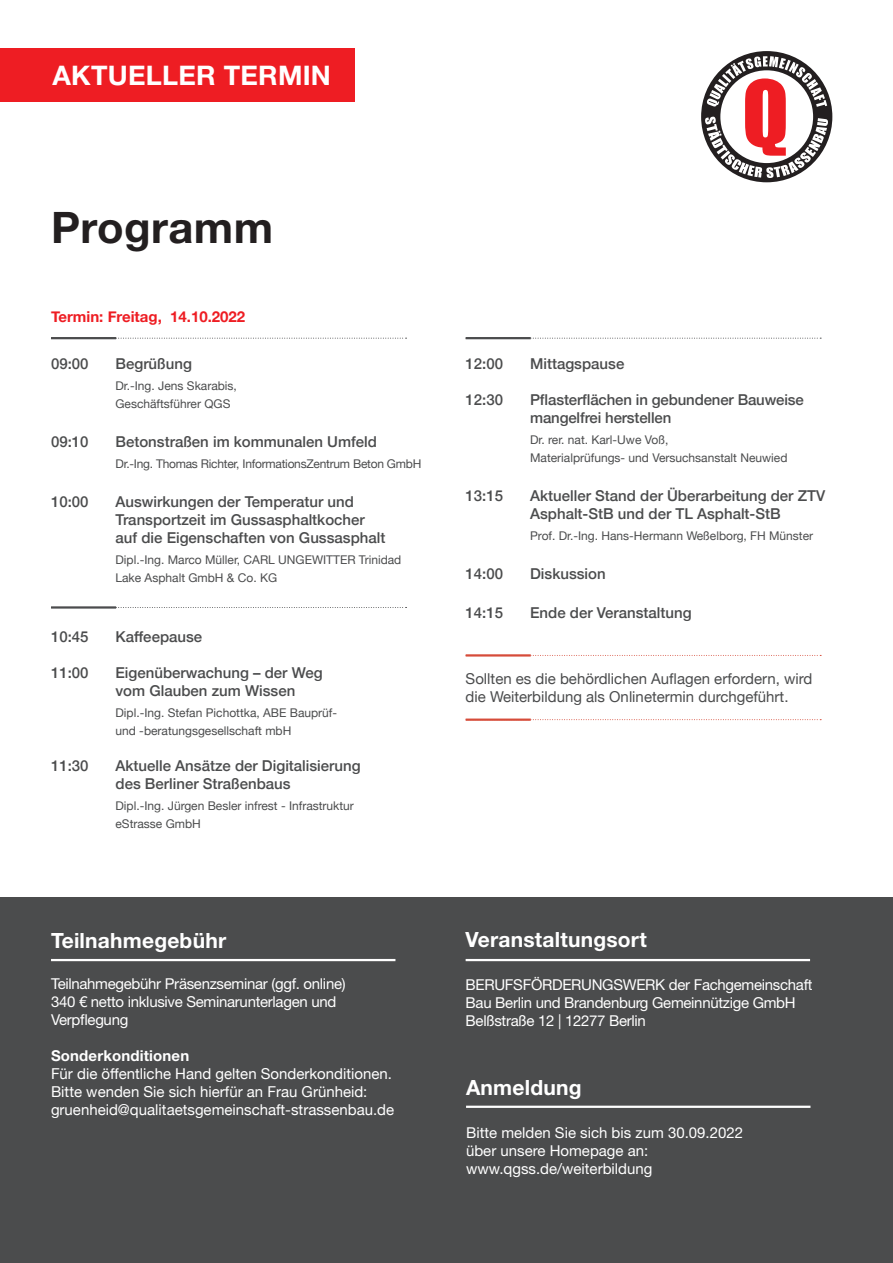
<style>
.page{position:relative;width:893px;height:1263px;background:#fff}
.page>*{position:absolute;margin:0;border:0;box-sizing:border-box;transform-origin:0 0}
.t1{font:700 43.5px "Helvetica Neue LT Std";letter-spacing:.01em;color:#231f20}
.t2{font:700 27px "Helvetica Neue LT Std";letter-spacing:.01em;color:#fff}
.t3{font:700 21px "Helvetica Neue LT Std";letter-spacing:.01em;color:#fff}
.t4{font:500 15px/18px "Helvetica Neue";color:#4b4c4d}
.t5{font:15px/18px "Helvetica Neue LT Std";letter-spacing:-.02em;color:#fff}
.t6{font:15px/18px "Helvetica Neue";color:#fff}
.t7{font:15px/18px "Helvetica Neue";color:#4b4c4d}
.t8{font:15px/18px "Helvetica Neue LT Std";color:#fff}
.t9{font:700 15px "Helvetica Neue";color:#ee1d23}
.t10{font:700 15px "Helvetica Neue LT Std";letter-spacing:.01em;color:#fff}
.t11{font:12px/18px "Helvetica Neue";color:#4b4c4d}
.t12{font:12px "Helvetica Neue";letter-spacing:-.02em;color:#4b4c4d}
</style>
<div class="page">
<div style="left:0;top:897px;width:893px;height:366px;background:#4b4c4d"></div>
<svg style="left:704px;top:51px;width:125px;height:128px"></svg>
<hr style="left:51px;top:959px;width:344px;height:2px;background:#fff">
<hr style="left:466px;top:1106px;width:344px;height:2px;background:#fff">
<svg style="left:116px;top:338px;width:291px;height:1px"></svg>
<hr style="left:51px;top:337px;width:65px;height:2px;background:#4b4c4d">
<svg style="left:116px;top:607px;width:291px;height:1px"></svg>
<hr style="left:51px;top:606px;width:65px;height:3px;background:#4b4c4d">
<svg style="left:531px;top:655px;width:290px;height:1px"></svg>
<hr style="left:466px;top:654px;width:65px;height:2px;background:#d64c3a">
<svg style="left:531px;top:338px;width:290px;height:1px"></svg>
<hr style="left:466px;top:337px;width:65px;height:2px;background:#4b4c4d">
<svg style="left:531px;top:719px;width:290px;height:1px"></svg>
<hr style="left:466px;top:718px;width:65px;height:3px;background:#d64c3a">
<hr style="left:466px;top:959px;width:344px;height:2px;background:#fff">
<div style="left:0;top:49px;width:354px;height:53px;background:#ee1d23"></div>
<h2 class="t2" style="left:52px;top:59px;width:280px">AKTUELLER TERMIN</h2>
<h1 class="t1" style="left:51px;top:200px;width:224px">Programm</h1>
<p class="t9" style="left:51px;top:305px;width:196px">Termin: Freitag, 14.10.2022</p>
<p class="t4" style="left:51px;top:353px;width:39px">09:00</p>
<p class="t4" style="left:116px;top:353px;width:78px">Begrüßung</p>
<p class="t11" style="left:116px;top:377px;width:123px">Dr.-Ing. Jens Skarabis,<br>Geschäftsführer QGS</p>
<p class="t4" style="left:51px;top:431px;width:39px">09:10</p>
<p class="t4" style="left:116px;top:431px;width:263px">Betonstraßen im kommunalen Umfeld</p>
<p class="t12" style="left:116px;top:455px;width:307px">Dr.-Ing. Thomas Richter, InformationsZentrum Beton GmbH</p>
<p class="t4" style="left:51px;top:491px;width:39px">10:00</p>
<p class="t4" style="left:116px;top:491px;width:271px">Auswirkungen der Temperatur und<br>Transportzeit im Gussasphaltkocher auf die Eigenschaften von Gussasphalt</p>
<p class="t11" style="left:116px;top:551px;width:287px">Dipl.-Ing. Marco Müller, CARL UNGEWITTER Trinidad<br>Lake Asphalt GmbH &amp; Co. KG</p>
<p class="t4" style="left:51px;top:626px;width:39px">10:45</p>
<p class="t4" style="left:116px;top:626px;width:88px">Kaffeepause</p>
<p class="t4" style="left:51px;top:662px;width:39px">11:00</p>
<p class="t4" style="left:116px;top:662px;width:209px">Eigenüberwachung – der Weg vom Glauben zum Wissen</p>
<p class="t11" style="left:116px;top:704px;width:223px">Dipl.-Ing. Stefan Pichottka, ABE Bauprüf&shy;und -beratungsgesellschaft mbH</p>
<p class="t4" style="left:51px;top:755px;width:39px">11:30</p>
<p class="t4" style="left:116px;top:755px;width:247px">Aktuelle Ansätze der Digitalisierung des Berliner Straßenbaus</p>
<p class="t11" style="left:116px;top:797px;width:240px">Dipl.-Ing. Jürgen Besler infrest - Infrastruktur eStrasse GmbH</p>
<h3 class="t3" style="left:51px;top:928px;width:177px">Teilnahmegebühr</h3>
<p class="t5" style="left:51px;top:975px;width:296px">Teilnahmegebühr Präsenzseminar (ggf. online)<br>340 € netto inklusive Seminarunterlagen und<br>Verpflegung</p>
<p class="t10" style="left:51px;top:1046px;width:140px">Sonderkonditionen</p>
<p class="t6" style="left:51px;top:1066px;width:345px">Für die öffentliche Hand gelten Sonderkonditionen.<br>Bitte wenden Sie sich hierfür an Frau Grünheid: gruenheid@qualitaetsgemeinschaft-strassenbau.de</p>
<p class="t4" style="left:466px;top:353px;width:39px">12:00</p>
<p class="t4" style="left:530px;top:353px;width:96px">Mittagspause</p>
<p class="t4" style="left:466px;top:389px;width:39px">12:30</p>
<p class="t4" style="left:530px;top:389px;width:275px">Pflasterflächen in gebundener Bauweise mangelfrei herstellen</p>
<p class="t11" style="left:530px;top:431px;width:259px">Dr. rer. nat. Karl-Uwe Voß,<br>Materialprüfungs- und Versuchsanstalt Neuwied</p>
<p class="t4" style="left:466px;top:485px;width:39px">13:15</p>
<p class="t4" style="left:530px;top:485px;width:297px">Aktueller Stand der Überarbeitung der ZTV<br>Asphalt-StB und der TL Asphalt-StB</p>
<p class="t11" style="left:530px;top:527px;width:285px">Prof. Dr.-Ing. Hans-Hermann Weßelborg, FH Münster</p>
<p class="t4" style="left:466px;top:563px;width:39px">14:00</p>
<p class="t4" style="left:530px;top:563px;width:77px">Diskussion</p>
<p class="t4" style="left:466px;top:602px;width:39px">14:15</p>
<p class="t4" style="left:530px;top:602px;width:163px">Ende der Veranstaltung</p>
<p class="t7" style="left:466px;top:670px;width:348px">Sollten es die behördlichen Auflagen erfordern, wird die Weiterbildung als Onlinetermin durchgeführt.</p>
<h3 class="t3" style="left:466px;top:927px;width:183px">Veranstaltungsort</h3>
<p class="t5" style="left:466px;top:975px;width:348px">BERUFSFÖRDERUNGSWERK der Fachgemeinschaft<br>Bau Berlin und Brandenburg Gemeinnützige GmbH<br>Belßstraße 12 | 12277 Berlin</p>
<h3 class="t3" style="left:466px;top:1075px;width:117px">Anmeldung</h3>
<p class="t8" style="left:466px;top:1123px;width:279px">Bitte melden Sie sich bis zum 30.09.2022 über unsere Homepage an: www.qgss.de/weiterbildung</p>
</div>
